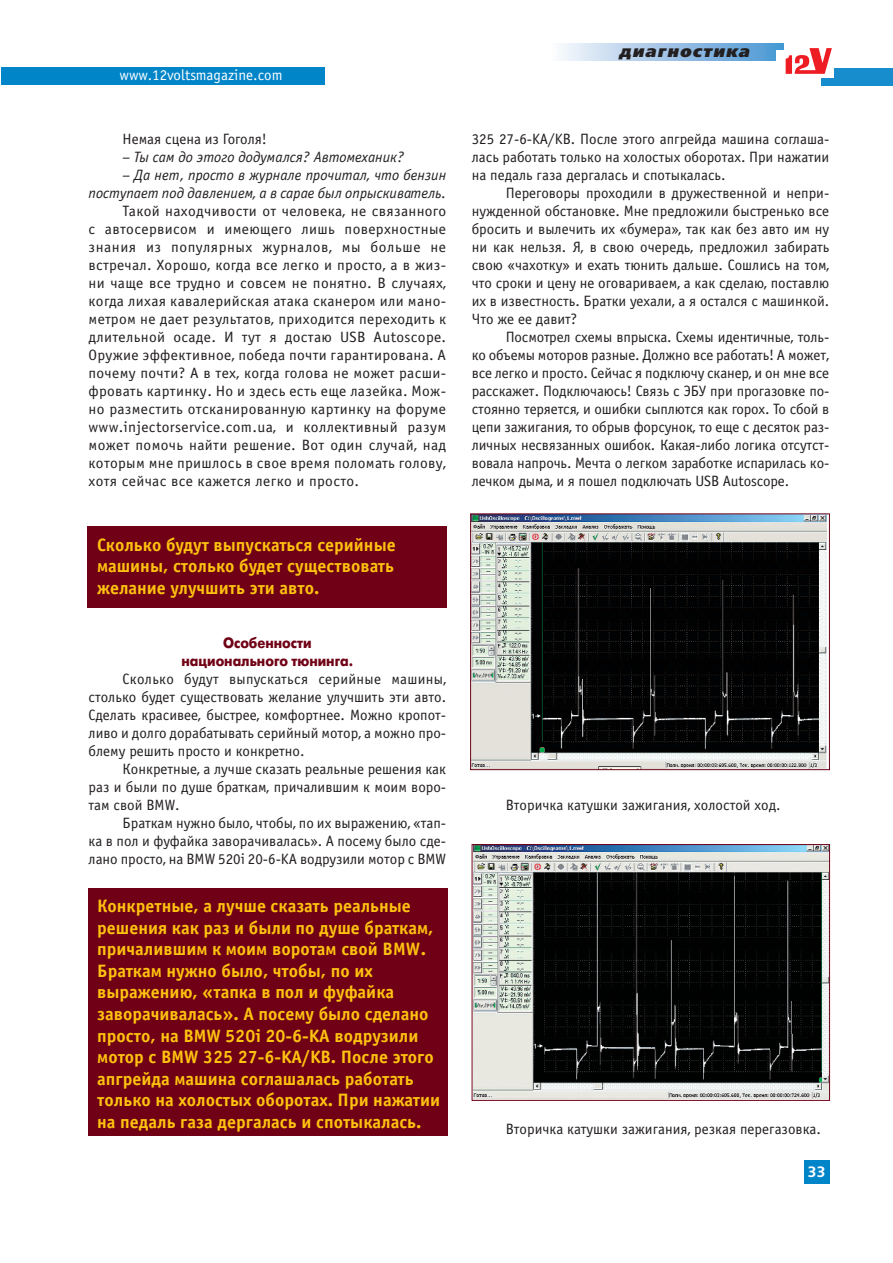
<style>
.page{position:relative;width:893px;height:1263px;background:#fff}
.page>*{position:absolute;margin:0;border:0;box-sizing:border-box;transform-origin:0 0}
.t1{font:700 18px/21.6px "Officina Sans C";color:#fec210;text-align:justify}
.t2{font:italic 16.5px "Free Set Black C";letter-spacing:.075em;color:#231f20}
.t3{font:15px/18px "Officina Sans C";color:#231f20;text-align:justify}
.t4{font:italic 15px/18px "Officina Sans C";color:#231f20;text-align:right}
.t5{font:700 15px/18px "Futura Futuris C";color:#700015;text-align:center;scale:.9 1}
.t6{font:15px "Officina Sans C";color:#fff}
.t7{font:700 15px "Free Set C";color:#fff}
</style>
<div class="page">
<div style="left:804px;top:1160px;width:26px;height:23px;background:#0085c9"></div>
<div style="left:1px;top:67px;width:323px;height:17px;background:#0085c9"></div>
<div style="left:551px;top:43px;width:232px;height:17px;background:linear-gradient(to right,#fbf8fc,#4894d2)"></div>
<div style="left:821px;top:69px;width:71px;height:17px;background:#178dce"></div>
<div style="left:775px;top:50px;width:58px;height:27px;background:#fff"></div>
<svg style="left:785px;top:48px;width:46px;height:26px"></svg>
<img style="left:472px;top:515px;width:355px;height:253px">
<div style="left:470px;top:513px;width:359px;height:257px;border:1px solid #700015"></div>
<img style="left:473px;top:846px;width:355px;height:253px">
<div style="left:471px;top:844px;width:359px;height:257px;border:1px solid #700015"></div>
<div style="left:88px;top:527px;width:359px;height:81px;background:#700015"></div>
<div style="left:88px;top:888px;width:359px;height:247px;background:#700015"></div>
<p class="t6" style="left:119px;top:70px;width:164px">www.12voltsmagazine.com</p>
<p class="t3" style="left:123px;top:131px;width:146px">Немая сцена из Гоголя!</p>
<p class="t4" style="left:123px;top:149px;width:283px">– Ты сам до этого додумался? Автомеханик?</p>
<p class="t4" style="left:89px;top:167px;width:359px">– Да нет, просто в журнале прочитал, что бензин поступает под давлением, а в сарае был опрыскиватель.</p>
<p class="t3" style="left:88px;top:203px;width:359px;text-indent:34px">Такой находчивости от человека, не связанного с автосервисом и имеющего лишь поверхностные знания из популярных журналов, мы больше не встречал. Хорошо, когда все легко и просто, а в жиз&shy;ни чаще все трудно и совсем не понятно. В случаях, когда лихая кавалерийская атака сканером или мано&shy;метром не дает результатов, приходится переходить к длительной осаде. И тут я достаю USB Autoscope.<br>Оружие эффективное, победа почти гарантирована. А почему почти? А в тех, когда голова не может расши&shy;фровать картинку. Но и здесь есть еще лазейка. Мож&shy;но разместить отсканированную картинку на форуме www.injectorservice.com.ua, и коллективный разум может помочь найти решение. Вот один случай, над которым мне пришлось в свое время поломать голову, хотя сейчас все кажется легко и просто.</p>
<p class="t1" style="left:97px;top:535px;width:300px">Сколько будут выпускаться серийные машины, столько будет существовать желание улучшить эти авто.</p>
<p class="t5" style="left:181px;top:635px;width:192px">Особенности национального тюнинга.</p>
<p class="t3" style="left:89px;top:671px;width:359px;text-indent:34px">Сколько будут выпускаться серийные машины, столько будет существовать желание улучшить эти авто.<br>Сделать красивее, быстрее, комфортнее. Можно кропот&shy;ливо и долго дорабатывать серийный мотор, а можно про&shy;блему решить просто и конкретно.</p>
<p class="t3" style="left:89px;top:761px;width:359px;text-indent:34px">Конкретные, а лучше сказать реальные решения как раз и были по душе браткам, причалившим к моим воро&shy;там свой BMW.</p>
<p class="t3" style="left:89px;top:815px;width:359px;text-indent:34px">Браткам нужно было, чтобы, по их выражению, «тап&shy;ка в пол и фуфайка заворачивалась». А посему было сде&shy;лано просто, на BMW 520i 20-6-KA водрузили мотор с BMW</p>
<p class="t1" style="left:97px;top:897px;width:344px;text-align:left">Конкретные, а лучше сказать реальные решения как раз и были по душе браткам, причалившим к моим воротам свой BMW.<br>Браткам нужно было, чтобы, по их выражению, «тапка в пол и фуфайка заворачивалась». А посему было сделано просто, на BMW 520i 20-6-KA водрузили мотор с BMW 325 27-6-KA/KB. После этого апгрейда машина соглашалась работать только на холостых оборотах. При нажатии на педаль газа дергалась и спотыкалась.</p>
<p class="t2" style="left:619px;top:45px;width:132px">диагностика</p>
<p class="t3" style="left:471px;top:131px;width:359px">325 27-6-KA/KB. После этого апгрейда машина соглаша&shy;лась работать только на холостых оборотах. При нажатии на педаль газа дергалась и спотыкалась.</p>
<p class="t3" style="left:471px;top:185px;width:359px;text-indent:34px">Переговоры проходили в дружественной и непри&shy;нужденной обстановке. Мне предложили быстренько все бросить и вылечить их «бумера», так как без авто им ну ни как нельзя. Я, в свою очередь, предложил забирать свою «чахотку» и ехать тюнить дальше. Сошлись на том, что сроки и цену не оговариваем, а как сделаю, поставлю их в известность. Братки уехали, а я остался с машинкой.<br>Что же ее давит?</p>
<p class="t3" style="left:471px;top:329px;width:359px;text-indent:34px">Посмотрел схемы впрыска. Схемы идентичные, толь&shy;ко объемы моторов разные. Должно все работать! А может, все легко и просто. Сейчас я подключу сканер, и он мне все расскажет. Подключаюсь! Связь с ЭБУ при прогазовке по&shy;стоянно теряется, и ошибки сыплются как горох. То сбой в цепи зажигания, то обрыв форсунок, то еще с десяток раз&shy;личных несвязанных ошибок. Какая-либо логика отсутст&shy;вовала напрочь. Мечта о легком заработке испарилась ко&shy;лечком дыма, и я пошел подключать USB Autoscope.</p>
<p class="t3" style="left:505px;top:797px;width:276px">Вторичка катушки зажигания, холостой ход.</p>
<p class="t3" style="left:505px;top:1121px;width:317px">Вторичка катушки зажигания, резкая перегазовка.</p>
<p class="t7" style="left:807px;top:1166px;width:20px">33</p>
</div>
